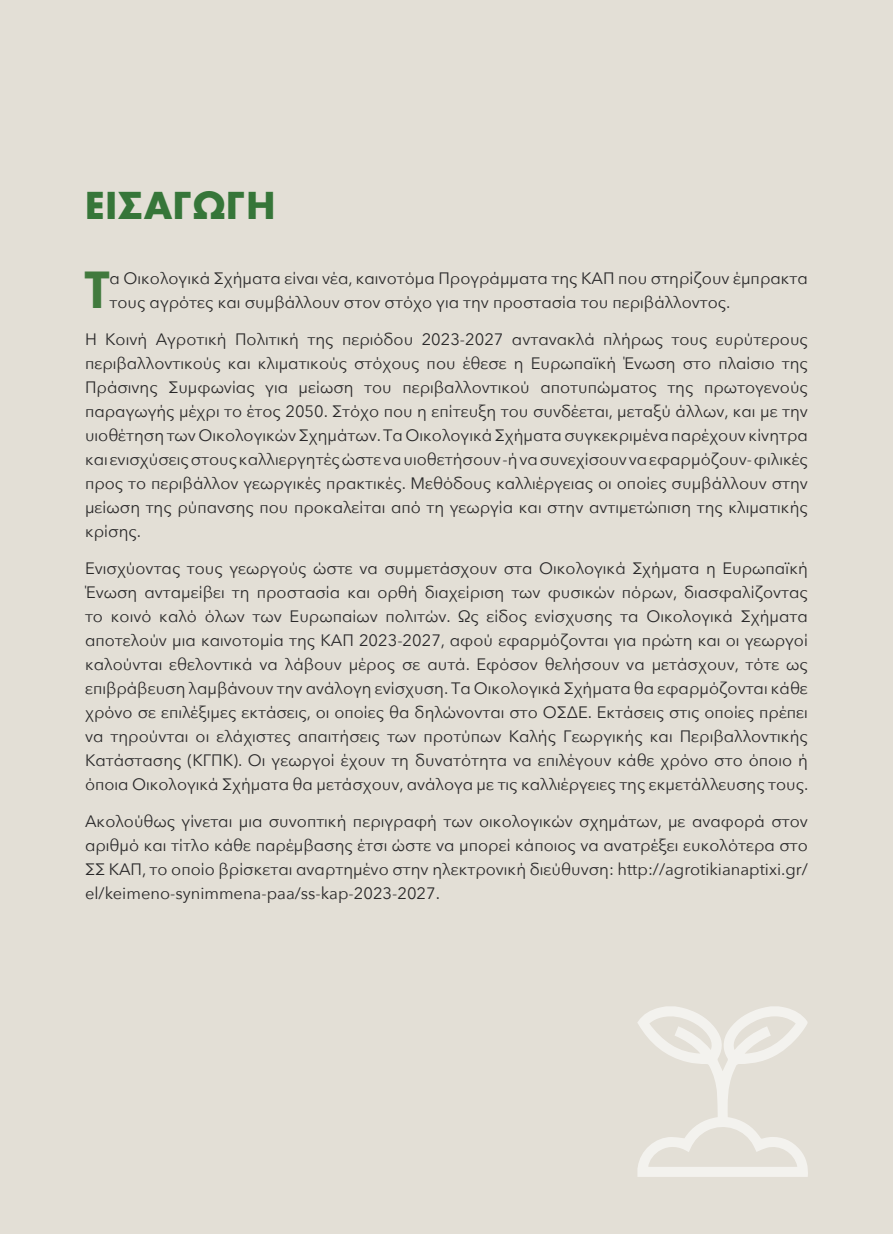
<style>
.page{position:relative;width:893px;height:1234px;background:#fff}
.page>*{position:absolute;margin:0;border:0;box-sizing:border-box;transform-origin:0 0}
.t1{font:600 48.3px "PF Futura Neu";color:#417a3d}
.t2{font:700 36px "PF Futura Neu";letter-spacing:.02em;color:#367639}
.t3{font:16.5px/24px "Avenir Next";color:#292829;text-align:justify}
</style>
<div class="page">
<div style="left:0;top:0;width:893px;height:1233px;background:#e3dfd6"></div>
<svg style="left:637px;top:1006px;width:171px;height:170px"></svg>
<h2 class="t2" style="left:85px;top:180px;width:187px">ΕΙΣΑΓΩΓΉ</h2>
<h1 class="t1" style="left:85px;top:257px;width:26px">Τ</h1>
<p class="t3" style="left:110px;top:265px;width:700px">α Οικολογικά Σχήματα είναι νέα, καινοτόμα Προγράμματα της ΚΑΠ που στηρίζουν έμπρακτα τους αγρότες και συμβάλλουν στον στόχο για την προστασία του περιβάλλοντος.</p>
<p class="t3" style="left:85px;top:326px;width:724px">Η Κοινή Αγροτική Πολιτική της περιόδου 2023-2027 αντανακλά πλήρως τους ευρύτερους περιβαλλοντικούς και κλιματικούς στόχους που έθεσε η Ευρωπαϊκή Ένωση στο πλαίσιο της Πράσινης Συμφωνίας για μείωση του περιβαλλοντικού αποτυπώματος της πρωτογενούς παραγωγής μέχρι το έτος 2050. Στόχο που η επίτευξη του συνδέεται, μεταξύ άλλων, και με την υιοθέτηση των Οικολογικών Σχημάτων. Τα Οικολογικά Σχήματα συγκεκριμένα παρέχουν κίνητρα και ενισχύσεις στους καλλιεργητές ώστε να υιοθετήσουν -ή να συνεχίσουν να εφαρμόζουν- φιλικές προς το περιβάλλον γεωργικές πρακτικές. Μεθόδους καλλιέργειας οι οποίες συμβάλλουν στην μείωση της ρύπανσης που προκαλείται από τη γεωργία και στην αντιμετώπιση της κλιματικής κρίσης.</p>
<p class="t3" style="left:85px;top:555px;width:725px">Ενισχύοντας τους γεωργούς ώστε να συμμετάσχουν στα Οικολογικά Σχήματα η Ευρωπαϊκή Ένωση ανταμείβει τη προστασία και ορθή διαχείριση των φυσικών πόρων, διασφαλίζοντας το κοινό καλό όλων των Ευρωπαίων πολιτών. Ως είδος ενίσχυσης τα Οικολογικά Σχήματα αποτελούν μια καινοτομία της ΚΑΠ 2023-2027, αφού εφαρμόζονται για πρώτη και οι γεωργοί καλούνται εθελοντικά να λάβουν μέρος σε αυτά. Εφόσον θελήσουν να μετάσχουν, τότε ως επιβράβευση λαμβάνουν την ανάλογη ενίσχυση. Τα Οικολογικά Σχήματα θα εφαρμόζονται κάθε χρόνο σε επιλέξιμες εκτάσεις, οι οποίες θα δηλώνονται στο ΟΣΔΕ. Εκτάσεις στις οποίες πρέπει να τηρούνται οι ελάχιστες απαιτήσεις των προτύπων Καλής Γεωργικής και Περιβαλλοντικής Κατάστασης (ΚΓΠΚ). Οι γεωργοί έχουν τη δυνατότητα να επιλέγουν κάθε χρόνο στο όποιο ή όποια Οικολογικά Σχήματα θα μετάσχουν, ανάλογα με τις καλλιέργειες της εκμετάλλευσης τους.</p>
<p class="t3" style="left:85px;top:808px;width:724px">Ακολούθως γίνεται μια συνοπτική περιγραφή των οικολογικών σχημάτων, με αναφορά στον αριθμό και τίτλο κάθε παρέμβασης έτσι ώστε να μπορεί κάποιος να ανατρέξει ευκολότερα στο ΣΣ ΚΑΠ, το οποίο βρίσκεται αναρτημένο στην ηλεκτρονική διεύθυνση: http://agrotikianaptixi.gr/ el/keimeno-synimmena-paa/ss-kap-2023-2027.</p>
</div>
